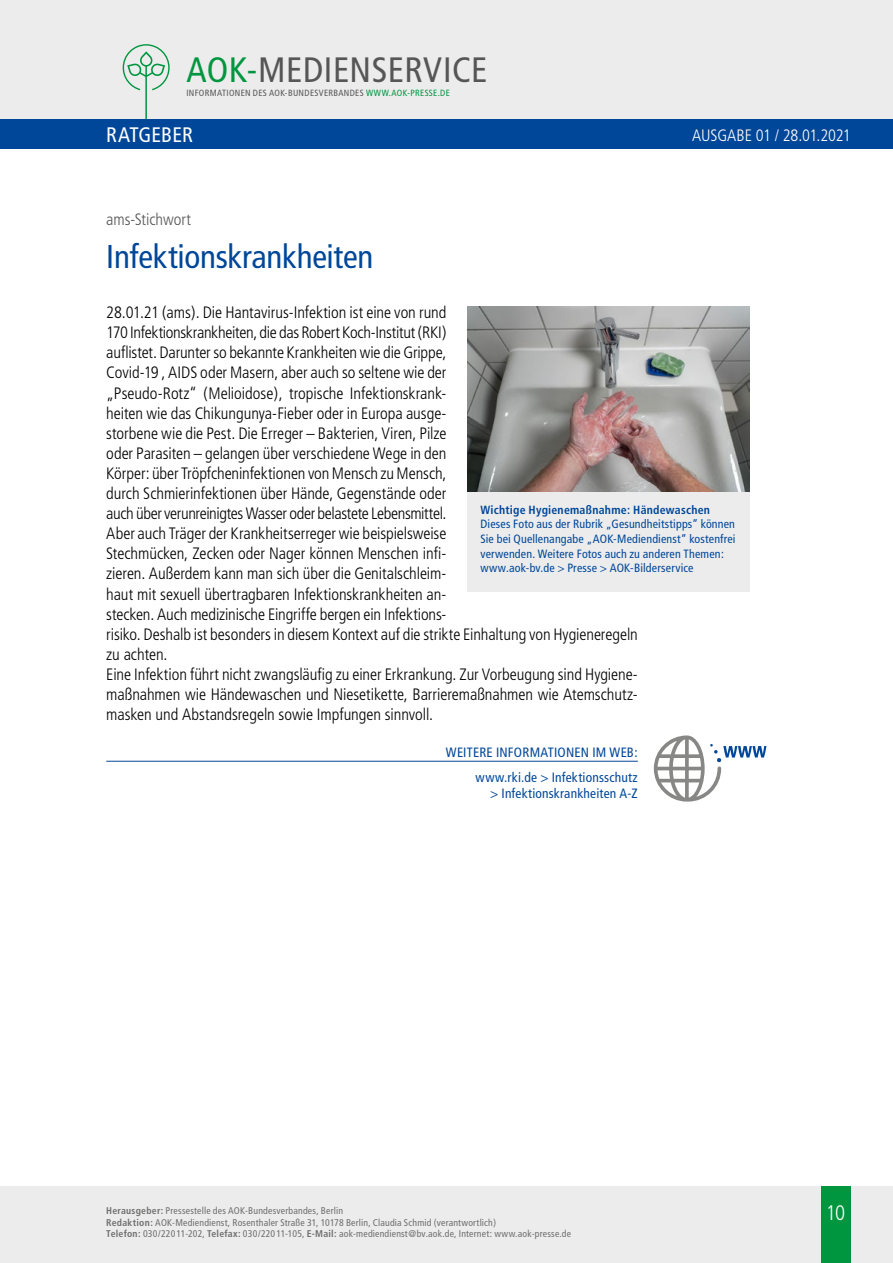
<style>
.page{position:relative;width:893px;height:1263px;background:#fff}
.page>*{position:absolute;margin:0;border:0;box-sizing:border-box;transform-origin:0 0}
.t1{font:condensed 35.25px "Frutiger";letter-spacing:.015em;color:#565656}
._2_Überschrift{font:condensed 33px "Frutiger";letter-spacing:-.01em;color:#004799}
.t2{font:condensed 21px "Frutiger";color:#fff}
.t3{font:300 condensed 21px "Frutiger";color:#fff}
._4_Fließtext{font:300 condensed 16.5px/20.1px "Frutiger";letter-spacing:-.005em;color:#000}
.t4{font:300 condensed 16.5px "Frutiger";letter-spacing:-.01em;color:#fff}
._1_Dachzeile{font:300 condensed 16.5px "Frutiger";letter-spacing:-.005em;color:#565656}
.Weiter_Infos_Fließte{font:condensed 13.5px/16.5px "Frutiger";letter-spacing:.015em;color:#004799;text-align:right}
.Weitere_Infos_Headli{font:condensed 13.5px "Frutiger";letter-spacing:.015em;color:#004799}
.Marginalientext_BU{font:condensed 12px/14.7px "Frutiger";letter-spacing:.015em;color:#004799}
.Marginalientext_BU-2{font:700 condensed 11.85px "Frutiger";letter-spacing:.02em;color:#004799}
.t5{font:condensed 9.75px/11.7px "Frutiger";letter-spacing:.02em;color:#6f6f6e}
.t6{font:condensed 9px "Frutiger";letter-spacing:.035em;color:#565656}
.s1{color:#00963f}
.s2{font-weight:700}
</style>
<div class="page">
<div style="left:0;top:1186px;width:893px;height:77px;background:#ececed"></div>
<div style="left:821px;top:1186px;width:29px;height:77px;background:#00963f"></div>
<div style="left:0;top:0;width:893px;height:141px;background:#ececed"></div>
<svg style="left:123px;top:44px;width:47px;height:75px"></svg>
<div style="left:0;top:119px;width:893px;height:30px;background:#004799"></div>
<hr style="left:106px;top:761px;width:532px;height:1px;background:#004799">
<img style="left:468px;top:307px;width:282px;height:185px">
<div style="left:468px;top:492px;width:282px;height:99px;background:#ececed"></div>
<svg style="left:654px;top:735px;width:112px;height:66px"></svg>
<h1 class="t1" style="left:186px;top:49px;width:303px"><span class="s1">AOK-</span>MEDIENSERVICE</h1>
<p class="t6" style="left:186px;top:87px;width:265px">INFORMATIONEN DES AOK-BUNDESVERBANDES <span class="s1">WWW.AOK-PRESSE.DE</span></p>
<p class="t2" style="left:106px;top:123px;width:88px">RATGEBER</p>
<p class="t4" style="left:692px;top:125px;width:160px">AUSGABE 01 / 28.01.2021</p>
<p class="_1_Dachzeile" style="left:106px;top:210px;width:86px">ams-Stichwort</p>
<p class="_2_Überschrift" style="left:106px;top:238px;width:269px">Infektionskrankheiten</p>
<p class="_4_Fließtext" style="left:106px;top:303px;width:533px">28.01.21 (ams). Die Hantavirus-Infektion ist eine von rund<br>170 Infektionskrankheiten, die das Robert Koch-Institut (RKI)<br>auflistet. Darunter so bekannte Krankheiten wie die Grippe,<br>Covid-19 , AIDS oder Masern, aber auch so seltene wie der<br>„Pseudo-Rotz“ (Melioidose), tropische Infektionskrank-<br>heiten wie das Chikungunya-Fieber oder in Europa ausge-<br>storbene wie die Pest. Die Erreger – Bakterien, Viren, Pilze<br>oder Parasiten – gelangen über verschiedene Wege in den<br>Körper: über Tröpfcheninfektionen von Mensch zu Mensch,<br>durch Schmierinfektionen über Hände, Gegenstände oder<br>auch über verunreinigtes Wasser oder belastete Lebensmittel.<br>Aber auch Träger der Krankheitserreger wie beispielsweise<br>Stechmücken, Zecken oder Nager können Menschen infi-<br>zieren. Außerdem kann man sich über die Genitalschleim-<br>haut mit sexuell übertragbaren Infektionskrankheiten an-<br>stecken. Auch medizinische Eingriffe bergen ein Infektions-<br>risiko. Deshalb ist besonders in diesem Kontext auf die strikte Einhaltung von Hygieneregeln zu achten.</p>
<p class="_4_Fließtext" style="left:106px;top:664px;width:533px;text-align:justify">Eine Infektion führt nicht zwangsläufig zu einer Erkrankung. Zur Vorbeugung sind Hygiene&shy;maßnahmen wie Händewaschen und Niesetikette, Barrieremaßnahmen wie Atemschutz&shy;masken und Abstandsregeln sowie Impfungen sinnvoll.</p>
<p class="Weitere_Infos_Headli" style="left:446px;top:744px;width:193px">WEITERE INFORMATIONEN IM WEB:</p>
<p class="Weiter_Infos_Fließte" style="left:475px;top:769px;width:164px">www.rki.de &gt; Infektionsschutz &gt; Infektionskrankheiten A-Z</p>
<p class="Marginalientext_BU-2" style="left:480px;top:502px;width:231px">Wichtige Hygienemaßnahme: Händewaschen</p>
<p class="Marginalientext_BU" style="left:480px;top:517px;width:257px">Dieses Foto aus der Rubrik „Gesundheitstipps“ können Sie bei Quellenangabe „AOK-Mediendienst“ kostenfrei verwenden. Weitere Fotos auch zu anderen Themen: www.aok-bv.de &gt; Presse &gt; AOK-Bilderservice</p>
<p class="t5" style="left:106px;top:1205px;width:466px"><span class="s2">Herausgeber:</span> Pressestelle des AOK-Bundesverbandes, Berlin<br><span class="s2">Redaktion:</span> AOK-Mediendienst, Rosenthaler Straße 31, 10178 Berlin, Claudia Schmid (verantwortlich)<br><span class="s2">Telefon:</span> 030/22011-202, <span class="s2">Telefax:</span> 030/22011-105, <span class="s2">E-Mail:</span> aok-mediendienst@bv.aok.de, Internet: www.aok-presse.de</p>
<p class="t3" style="left:826px;top:1201px;width:21px">10</p>
</div>
